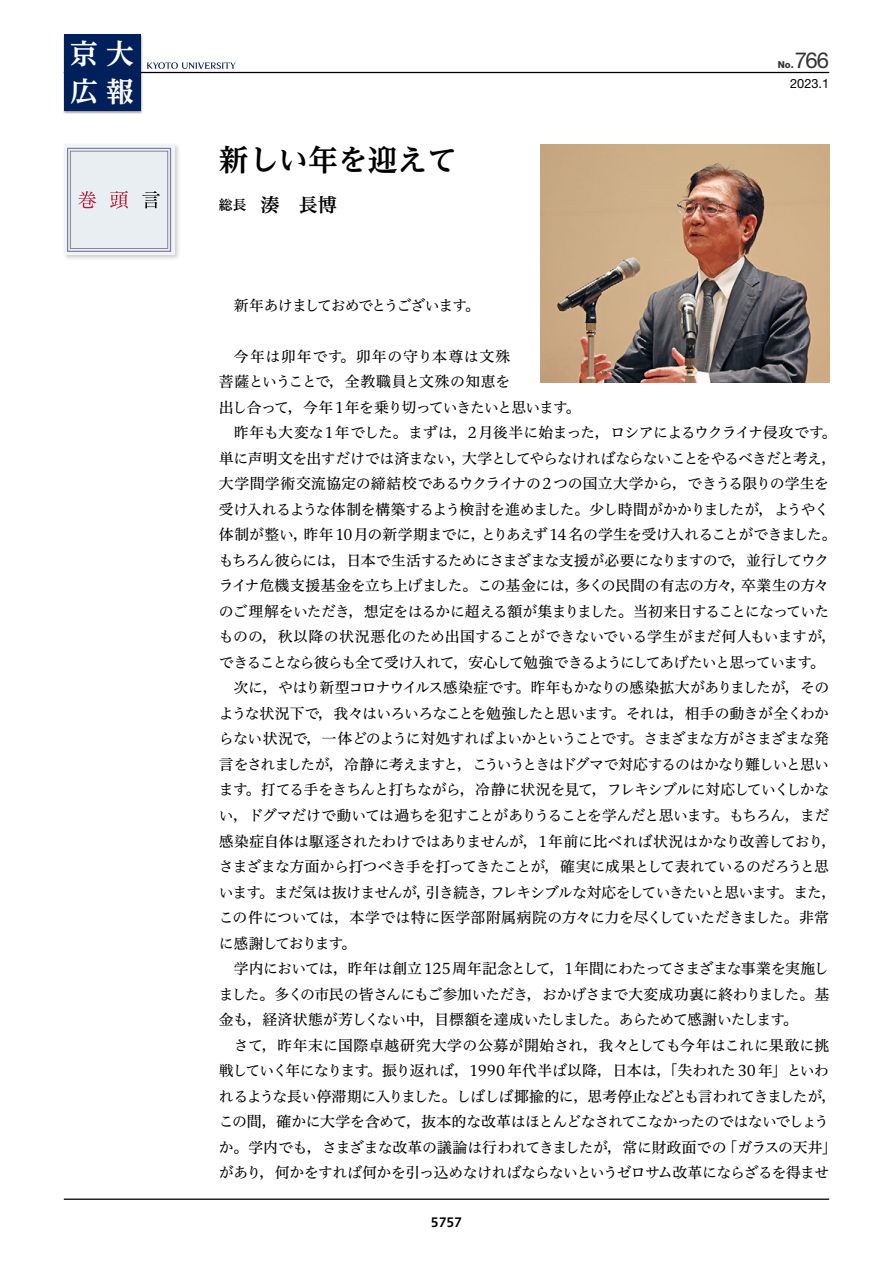
<style>
.page{position:relative;width:893px;height:1263px;background:#fff}
.page>*{position:absolute;margin:0;border:0;box-sizing:border-box;transform-origin:0 0}
.t1{font:700 29.7px "UD Reimin Pro";color:#000}
.t2{font:700 27.75px/38.2px "UD Reimin Pro";color:#fff}
.t3{font:22.05px "Helvetica Neue LT Std";color:#333}
.t4{font:19.2px "Hiragino UD Serif Std N W6";color:#000}
.t5{font:14.85px "Hiragino UD Serif Std N W4";letter-spacing:-.04em;color:#000}
.t6{font:14.85px "Hiragino UD Serif Std N W4";letter-spacing:-.02em;color:#000}
.t7{font:14.85px "Hiragino UD Serif Std N W4";letter-spacing:-.07em;color:#000}
.t8{font:14.85px "Hiragino UD Serif Std N W4";letter-spacing:-.06em;color:#000}
.t9{font:14.85px "Hiragino UD Serif Std N W4";letter-spacing:-.075em;color:#000}
.t10{font:14.85px "Hiragino UD Serif Std N W4";letter-spacing:.005em;color:#000}
.t11{font:14.85px "Hiragino UD Serif Std N W4";letter-spacing:-.005em;color:#000}
.t12{font:14.85px "Hiragino UD Serif Std N W4";letter-spacing:.01em;color:#000}
.t13{font:14.85px "Hiragino UD Serif Std N W4";letter-spacing:.045em;color:#000}
.t14{font:12.75px "Helvetica Neue LT Std";color:#000}
.t15{font:12.75px "Hiragino UD Sans Std W6";color:#000}
.t16{font:800 9.6px "Helvetica Neue LT Std";color:#333}
.s1{font-size:13.8px}
</style>
<div class="page">
<hr style="left:64px;top:1198px;width:765px;height:2px;background:#000">
<hr style="left:64px;top:72px;width:765px;height:1px;background:#000">
<div style="left:63px;top:33px;width:80px;height:81px;background:#000;opacity:.4"></div>
<div style="left:64px;top:34px;width:76px;height:77px;background:#00205b"></div>
<div style="left:62px;top:143px;width:119px;height:118px;background:#000;opacity:.2"></div>
<svg style="left:64px;top:145px;width:110px;height:110px;background:#e6ebf0"></svg>
<div style="left:67px;top:148px;width:104px;height:104px;border:1px solid #857f9b"></div>
<div style="left:70px;top:151px;width:98px;height:98px;background:#e9eef2;border:1px solid #857f9b"></div>
<svg style="left:142px;top:191px;width:18px;height:17px"></svg>
<svg style="left:78px;top:191px;width:50px;height:18px"></svg>
<svg style="left:147px;top:62px;width:89px;height:7px"></svg>
<img style="left:540px;top:145px;width:289px;height:238px">
<h2 class="t2" style="left:70px;top:34px;width:65px">京大広報</h2>
<h1 class="t1" style="left:219px;top:135px;width:240px">新しい年を迎えて</h1>
<p class="t4" style="left:219px;top:191px;width:119px"><span class="s1">総長　</span>湊　長博</p>
<p class="t16" style="left:778px;top:59px;width:17px">No.</p>
<h3 class="t3" style="left:795px;top:47px;width:36px">766</h3>
<p class="t14" style="left:790px;top:76px;width:41px">2023.1</p>
<p class="t7" style="left:234px;top:294px;width:248px">新年あけましておめでとうございます。</p>
<p class="t13" style="left:234px;top:345px;width:278px">今年は卯年です。卯年の守り本尊は文殊</p>
<p class="t6" style="left:219px;top:370px;width:293px">菩薩ということで，全教職員と文殊の知恵を</p>
<p class="t8" style="left:219px;top:396px;width:363px">出し合って，今年 1年を乗り切っていきたいと思います。</p>
<p class="t6" style="left:234px;top:421px;width:604px">昨年も大変な1年でした。まずは，2月後半に始まった，ロシアによるウクライナ侵攻です。</p>
<p class="t5" style="left:219px;top:447px;width:619px">単に声明文を出すだけでは済まない，大学としてやらなければならないことをやるべきだと考え，</p>
<p class="t10" style="left:219px;top:472px;width:612px">大学間学術交流協定の締結校であるウクライナの2つの国立大学から，できうる限りの学生を</p>
<p class="t5" style="left:219px;top:498px;width:612px">受け入れるような体制を構築するよう検討を進めました。少し時間がかかりましたが，ようやく</p>
<p class="t5" style="left:219px;top:523px;width:619px">体制が整い，昨年10月の新学期までに，とりあえず14 名の学生を受け入れることができました。</p>
<p class="t5" style="left:219px;top:549px;width:612px">もちろん彼らには，日本で生活するためにさまざまな支援が必要になりますので，並行してウク</p>
<p class="t5" style="left:219px;top:574px;width:612px">ライナ危機支援基金を立ち上げました。この基金には，多くの民間の有志の方々，卒業生の方々</p>
<p class="t5" style="left:219px;top:600px;width:612px">のご理解をいただき，想定をはるかに超える額が集まりました。当初来日することになっていた</p>
<p class="t11" style="left:219px;top:626px;width:619px">ものの，秋以降の状況悪化のため出国することができないでいる学生がまだ何人もいますが，</p>
<p class="t9" style="left:219px;top:651px;width:607px">できることなら彼らも全て受け入れて，安心して勉強できるようにしてあげたいと思っています。</p>
<p class="t5" style="left:234px;top:677px;width:597px">次に，やはり新型コロナウイルス感染症です。昨年もかなりの感染拡大がありましたが，その</p>
<p class="t5" style="left:219px;top:702px;width:612px">ような状況下で，我々はいろいろなことを勉強したと思います。それは，相手の動きが全くわか</p>
<p class="t5" style="left:219px;top:728px;width:612px">らない状況で，一体どのように対処すればよいかということです。さまざまな方がさまざまな発</p>
<p class="t7" style="left:219px;top:753px;width:612px">言をされましたが，冷静に考えますと，こういうときはドグマで対応するのはかなり難しいと思い</p>
<p class="t5" style="left:219px;top:779px;width:612px">ます。打てる手をきちんと打ちながら，冷静に状況を見て，フレキシブルに対応していくしかな</p>
<p class="t5" style="left:219px;top:804px;width:612px">い，ドグマだけで動いては過ちを犯すことがありうることを学んだと思います。もちろん，まだ</p>
<p class="t6" style="left:219px;top:830px;width:619px">感染症自体は駆逐されたわけではありませんが，1年前に比べれば状況はかなり改善しており，</p>
<p class="t5" style="left:219px;top:855px;width:612px">さまざまな方面から打つべき手を打ってきたことが，確実に成果として表れているのだろうと思</p>
<p class="t8" style="left:219px;top:881px;width:619px">います。まだ気は抜けませんが，引き続き，フレキシブルな対応をしていきたいと思います。また，</p>
<p class="t6" style="left:219px;top:906px;width:612px">この件については，本学では特に医学部附属病院の方々に力を尽くしていただきました。非常</p>
<p class="t7" style="left:219px;top:932px;width:139px">に感謝しております。</p>
<p class="t5" style="left:234px;top:957px;width:597px">学内においては，昨年は創立125周年記念として，1年間にわたってさまざまな事業を実施し</p>
<p class="t5" style="left:219px;top:983px;width:612px">ました。多くの市民の皆さんにもご参加いただき，おかげさまで大変成功裏に終わりました。基</p>
<p class="t5" style="left:219px;top:1008px;width:581px">金も，経済状態が芳しくない中，目標額を達成いたしました。あらためて感謝いたします。</p>
<p class="t12" style="left:234px;top:1034px;width:597px">さて，昨年末に国際卓越研究大学の公募が開始され，我々としても今年はこれに果敢に挑</p>
<p class="t5" style="left:219px;top:1059px;width:612px">戦していく年になります。振り返れば，1990 年代半ば以降，日本は，「失われた30 年」といわ</p>
<p class="t5" style="left:219px;top:1085px;width:619px">れるような長い停滞期に入りました。しばしば揶揄的に，思考停止などとも言われてきましたが，</p>
<p class="t5" style="left:219px;top:1110px;width:612px">この間，確かに大学を含めて，抜本的な改革はほとんどなされてこなかったのではないでしょう</p>
<p class="t6" style="left:219px;top:1136px;width:619px">か。学内でも，さまざまな改革の議論は行われてきましたが，常に財政面での「ガラスの天井」</p>
<p class="t5" style="left:219px;top:1161px;width:612px">があり，何かをすれば何かを引っ込めなければならないというゼロサム改革にならざるを得ませ</p>
<p class="t15" style="left:431px;top:1213px;width:33px">5757</p>
</div>
